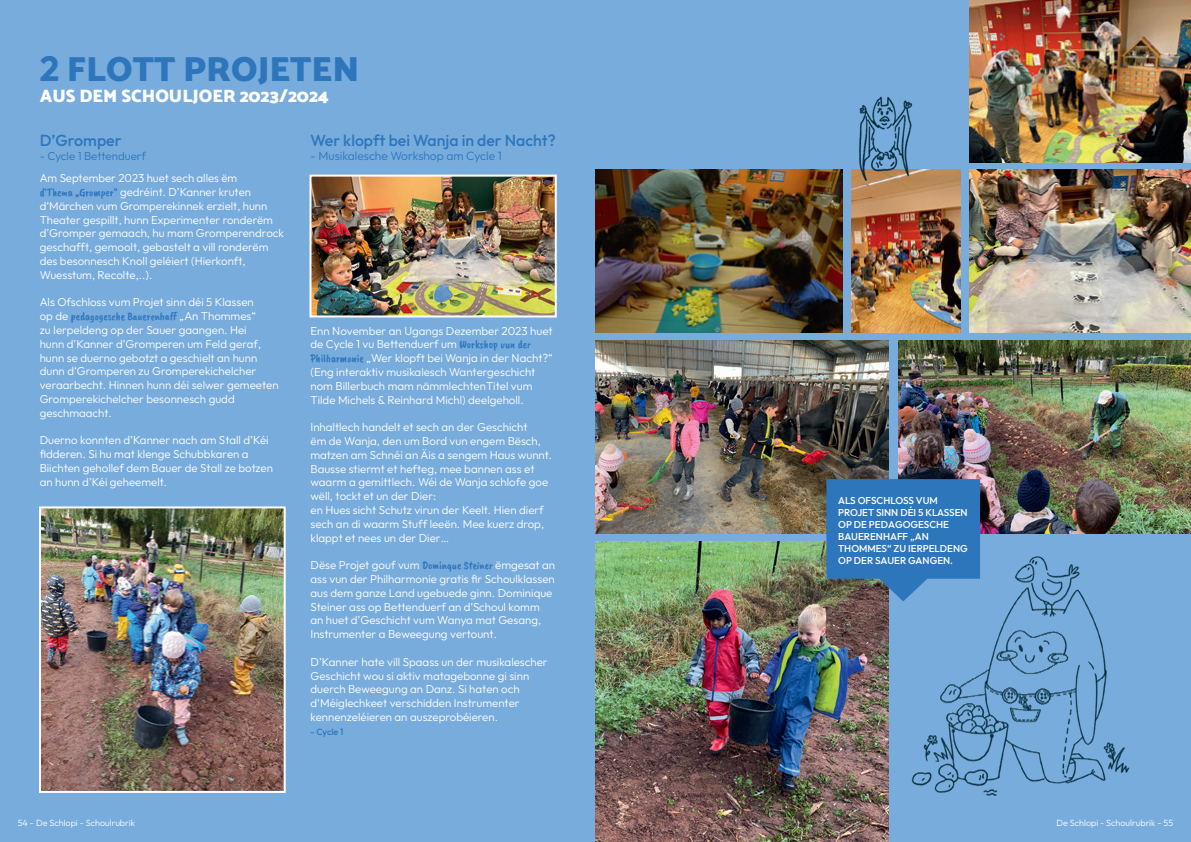
<style>
.page{position:relative;width:1191px;height:842px;background:#fff}
.page>*{position:absolute;margin:0;border:0;box-sizing:border-box;transform-origin:0 0}
.t1{font:900 35px "Catamaran";color:#2e76bc}
.t2{font:900 18px "Catamaran";color:#fff}
.t3{font:100 16px "Outfit";color:#2e76bc}
.t4{font:100 12px "Outfit";color:#2e76bc}
.t5{font:100 11.5px/13.8px "Outfit";color:#fff}
.t6{font:100 11.5px "Outfit";color:#2e76bc}
.t7{font:100 10px/12px "Outfit";color:#fff}
.t8{font:100 9px "Outfit";color:#fff}
.t9{font:100 9px "Outfit";color:#2e76bc}
.s1{font-family:"Outfit";font-weight:100}
.s2{font-family:"Caveat Brush";font-weight:400;color:#2e76bc}
</style>
<div class="page">
<div style="left:0;top:0;width:595px;height:842px;background:#78acdc"></div>
<div style="left:595px;top:0;width:596px;height:842px;background:#78acdc"></div>
<img style="left:42px;top:509px;width:241px;height:281px">
<div style="left:39px;top:506px;width:247px;height:287px;border:2px solid #fff"></div>
<img style="left:312px;top:178px;width:242px;height:136px">
<div style="left:309px;top:175px;width:248px;height:142px;border:2px solid #fff"></div>
<img style="left:595px;top:170px;width:247px;height:162px">
<img style="left:851px;top:170px;width:109px;height:162px">
<img style="left:970px;top:170px;width:221px;height:162px">
<img style="left:970px;top:0;width:221px;height:162px">
<img style="left:595px;top:340px;width:293px;height:193px">
<img style="left:595px;top:541px;width:293px;height:301px">
<img style="left:898px;top:340px;width:293px;height:193px">
<svg style="left:826px;top:479px;width:154px;height:122px;background:#3373b0"></svg>
<img style="left:904px;top:545px;width:226px;height:251px">
<img style="left:851px;top:96px;width:70px;height:97px">
<p class="t1" style="left:40px;top:42px;width:321px"><span class="s1">2</span> FLOTT PROJETEN</p>
<p class="t2" style="left:40px;top:82px;width:290px">AUS DEM SCHOULJOER 2023/2024</p>
<p class="t3" style="left:40px;top:131px;width:83px">D’Gromper</p>
<p class="t6" style="left:40px;top:149px;width:108px">- Cycle 1 Bettenduerf</p>
<p class="t5" style="left:40px;top:171px;width:246px">Am September 2023 huet sech alles ëm<br><span class="s2">d‘Thema „Gromper“</span> gedréint. D’Kanner kruten d‘Märchen vum Gromperekinnek erzielt, hunn Theater gespillt, hunn Experimenter ronderëm d’Gromper gemaach, hu mam Gromperendrock geschafft, gemoolt, gebastelt a vill ronderëm des besonnesch Knoll geléiert (Hierkonft, Wuesstum, Recolte,..).</p>
<p class="t5" style="left:40px;top:295px;width:240px">Als Ofschloss vum Projet sinn déi 5 Klassen<br>op de <span class="s2">pedagogesche Bauerenhaff</span> „An Thommes“<br>zu Ierpeldeng op der Sauer gaangen. Hei<br>hunn d’Kanner d’Gromperen um Feld geraf, hunn se duerno gebotzt a geschielt an hunn dunn d‘Gromperen zu Gromperekichelcher veraarbecht. Hinnen hunn déi selwer gemeeten Gromperekichelcher besonnesch gudd geschmaacht.</p>
<p class="t5" style="left:40px;top:433px;width:235px">Duerno konnten d’Kanner nach am Stall d’Kéi fidderen. Si hu mat klenge Schubbkaren a Biichten gehollef dem Bauer de Stall ze botzen an hunn d’Kéi geheemelt.</p>
<p class="t3" style="left:310px;top:131px;width:247px">Wer klopft bei Wanja in der Nacht?</p>
<p class="t4" style="left:310px;top:149px;width:193px">- Musikalesche Workshop am Cycle 1</p>
<p class="t5" style="left:310px;top:324px;width:244px">Enn November an Ugangs Dezember 2023 huet de Cycle 1 vu Bettenduerf um <span class="s2">Workshop vun der Philharmonie</span> „Wer klopft bei Wanja in der Nacht?“ (Eng interaktiv musikalesch Wantergeschicht nom Billerbuch mam nämmlechtenTitel vum Tilde Michels &amp; Reinhard Michl) deelgeholl.</p>
<p class="t5" style="left:310px;top:420px;width:243px">Inhaltlech handelt et sech an der Geschicht<br>ëm de Wanja, den um Bord vun engem Bësch, matzen am Schnéi an Äis a sengem Haus wunnt.<br>Bausse stiermt et hefteg, mee bannen ass et waarm a gemittlech. Wéi de Wanja schlofe goe wëll, tockt et un der Dier:</p>
<p class="t5" style="left:310px;top:503px;width:235px;text-align:justify">en Hues sicht Schutz virun der Keelt. Hien dierf sech an di waarm Stuff leeën. Mee kuerz drop, klappt et nees un der Dier…</p>
<p class="t5" style="left:310px;top:558px;width:246px">Dëse Projet gouf vum <span class="s2">Dominque Steiner</span> ëmgesat an ass vun der Philharmonie gratis fir Schoulklassen aus dem ganze Land ugebuede ginn. Dominique Steiner ass op Bettenduerf an d’Schoul komm an huet d’Geschicht vum Wanya mat Gesang, Instrumenter a Beweegung vertount.</p>
<p class="t5" style="left:310px;top:655px;width:239px">D’Kanner hate vill Spaass un der musikalescher Geschicht wou si aktiv matagebonne gi sinn duerch Beweegung an Danz. Si haten och d‘Méiglechkeet verschidden Instrumenter kennenzeléieren an auszeprobéieren.</p>
<p class="t9" style="left:310px;top:727px;width:34px">- Cycle 1</p>
<p class="t7" style="left:838px;top:495px;width:131px">ALS OFSCHLOSS VUM<br>PROJET SINN DÉI 5 KLASSEN<br>OP DE PEDAGOGESCHE<br>BAUERENHAFF „AN<br>THOMMES“ ZU IERPELDENG<br>OP DER SAUER GANGEN.</p>
<p class="t8" style="left:18px;top:817px;width:119px">54 - De Schlopi - Schoulrubrik</p>
<p class="t8" style="left:1056px;top:817px;width:118px">De Schlopi - Schoulrubrik - 55</p>
</div>
